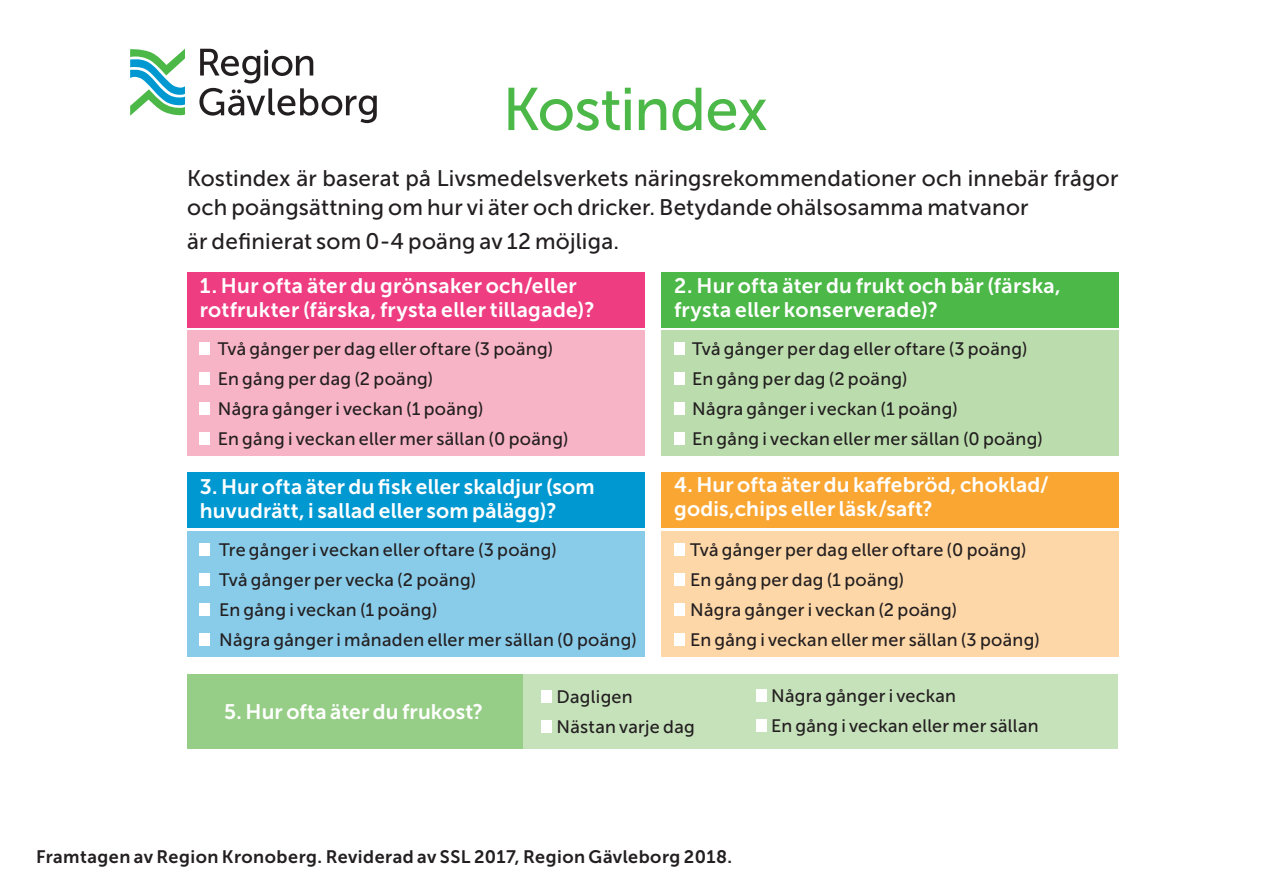
<style>
.page{position:relative;width:1263px;height:893px;background:#fff}
.page>*{position:absolute;margin:0;border:0;box-sizing:border-box;transform-origin:0 0}
.t1{font:60px "Museo Sans 500";letter-spacing:-.015em;color:#4cb848}
.t2{font:22.5px/28.5px "Museo Sans 500";letter-spacing:.01em;color:#231f20}
.t3{font:21px/24px "Museo Sans 700";letter-spacing:.01em;color:#fff}
.t4{font:18px/30px "Museo Sans 500";letter-spacing:.015em;color:#231f20}
.t5{font:18px "Museo Sans 700";letter-spacing:.025em;color:#231f20}
</style>
<div class="page">
<div style="left:187px;top:272px;width:457px;height:56px;background:#ef3d82"></div>
<div style="left:187px;top:330px;width:457px;height:126px;background:#f7b4c6"></div>
<div style="left:200px;top:343px;width:10px;height:12px;background:#fff"></div>
<div style="left:200px;top:373px;width:10px;height:12px;background:#fff"></div>
<div style="left:200px;top:403px;width:10px;height:12px;background:#fff"></div>
<div style="left:200px;top:433px;width:10px;height:12px;background:#fff"></div>
<div style="left:661px;top:272px;width:457px;height:56px;background:#4cb848"></div>
<div style="left:661px;top:330px;width:457px;height:126px;background:#bbddae"></div>
<div style="left:674px;top:343px;width:10px;height:12px;background:#fff"></div>
<div style="left:674px;top:373px;width:10px;height:12px;background:#fff"></div>
<div style="left:674px;top:403px;width:10px;height:12px;background:#fff"></div>
<div style="left:674px;top:433px;width:10px;height:12px;background:#fff"></div>
<div style="left:187px;top:472px;width:457px;height:56px;background:#0098d1"></div>
<div style="left:187px;top:531px;width:457px;height:126px;background:#89ccea"></div>
<div style="left:200px;top:543px;width:10px;height:13px;background:#fff"></div>
<div style="left:200px;top:573px;width:10px;height:13px;background:#fff"></div>
<div style="left:200px;top:603px;width:10px;height:13px;background:#fff"></div>
<div style="left:200px;top:633px;width:10px;height:13px;background:#fff"></div>
<div style="left:661px;top:472px;width:457px;height:56px;background:#faa633"></div>
<div style="left:661px;top:531px;width:457px;height:126px;background:#fed7a8"></div>
<div style="left:674px;top:543px;width:10px;height:13px;background:#fff"></div>
<div style="left:674px;top:573px;width:10px;height:13px;background:#fff"></div>
<div style="left:674px;top:603px;width:10px;height:13px;background:#fff"></div>
<div style="left:674px;top:633px;width:10px;height:13px;background:#fff"></div>
<div style="left:187px;top:674px;width:336px;height:74px;background:#97ce87"></div>
<div style="left:523px;top:674px;width:594px;height:74px;background:#c6e2bb"></div>
<div style="left:541px;top:690px;width:10px;height:12px;background:#fff"></div>
<div style="left:541px;top:720px;width:10px;height:12px;background:#fff"></div>
<div style="left:757px;top:689px;width:10px;height:13px;background:#fff"></div>
<div style="left:757px;top:719px;width:10px;height:13px;background:#fff"></div>
<svg style="left:130px;top:49px;width:55px;height:67px"></svg>
<svg style="left:199px;top:49px;width:178px;height:74px"></svg>
<h1 class="t1" style="left:503px;top:77px;width:267px">Kostindex</h1>
<p class="t2" style="left:187px;top:164px;width:933px">Kostindex är baserat på Livsmedelsverkets näringsrekommendationer och innebär frågor och poängsättning om hur vi äter och dricker. Betydande ohälsosamma matvanor</p>
<p class="t2" style="left:187px;top:227px;width:434px">är definierat som 0-4 poäng av 12 möjliga.</p>
<p class="t3" style="left:200px;top:274px;width:396px">1. Hur ofta äter du grönsaker och/eller rotfrukter (färska, frysta eller tillagade)?</p>
<p class="t4" style="left:218px;top:334px;width:352px">Två gånger per dag eller oftare (3 poäng)<br>En gång per dag (2 poäng)<br>Några gånger i veckan (1 poäng)<br>En gång i veckan eller mer sällan (0 poäng)</p>
<p class="t3" style="left:674px;top:274px;width:388px">2. Hur ofta äter du frukt och bär (färska, frysta eller konserverade)?</p>
<p class="t4" style="left:692px;top:334px;width:352px">Två gånger per dag eller oftare (3 poäng)<br>En gång per dag (2 poäng)<br>Några gånger i veckan (1 poäng)<br>En gång i veckan eller mer sällan (0 poäng)</p>
<p class="t3" style="left:200px;top:475px;width:396px">3. Hur ofta äter du fisk eller skaldjur (som huvudrätt, i sallad eller som pålägg)?</p>
<p class="t4" style="left:219px;top:535px;width:419px">Tre gånger i veckan eller oftare (3 poäng)<br>Två gånger per vecka (2 poäng)<br>En gång i veckan (1 poäng)<br>Några gånger i månaden eller mer sällan (0 poäng)</p>
<p class="t3" style="left:674px;top:473px;width:376px">4. Hur ofta äter du kaffebröd, choklad/ godis,chips eller läsk/saft?</p>
<p class="t4" style="left:690px;top:535px;width:351px">Två gånger per dag eller oftare (0 poäng)<br>En gång per dag (1 poäng)<br>Några gånger i veckan (2 poäng)<br>En gång i veckan eller mer sällan (3 poäng)</p>
<p class="t3" style="left:224px;top:700px;width:260px">5. Hur ofta äter du frukost?</p>
<p class="t4" style="left:556px;top:682px;width:140px">Dagligen<br>Nästan varje dag</p>
<p class="t4" style="left:771px;top:681px;width:269px">Några gånger i veckan<br>En gång i veckan eller mer sällan</p>
<p class="t5" style="left:36px;top:846px;width:698px">Framtagen av Region Kronoberg. Reviderad av SSL 2017, Region Gävleborg 2018.</p>
</div>
